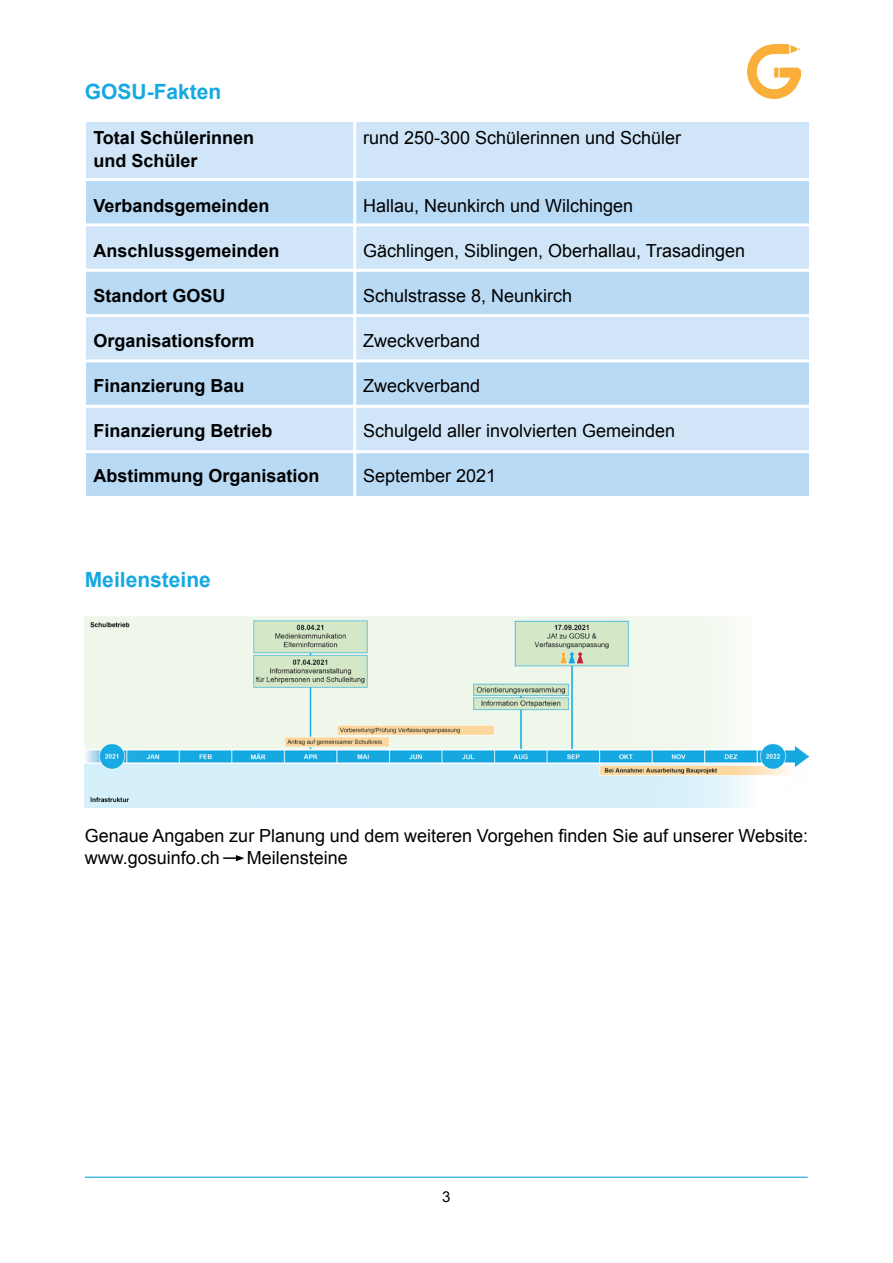
<style>
.page{position:relative;width:893px;height:1263px;background:#fff}
.page>*{position:absolute;margin:0;border:0;box-sizing:border-box;transform-origin:0 0}
.t1{font:700 21px "Arial";color:#15a9e2}
.t2{font:18px/22.5px "Arial";color:#000}
.t3{font:700 18px/22.5px "Arial";color:#000}
.t4{font:15px "Arial";color:#000}
</style>
<div class="page">
<hr style="left:85px;top:1176px;width:723px;height:2px;background:#15a9e2">
<div style="left:86px;top:122px;width:723px;height:373px;background:#d0e6f8"></div>
<div style="left:86px;top:181px;width:723px;height:42px;background:#b9daf5"></div>
<div style="left:86px;top:272px;width:723px;height:42px;background:#b9daf5"></div>
<div style="left:86px;top:362px;width:723px;height:43px;background:#b9daf5"></div>
<div style="left:86px;top:453px;width:723px;height:42px;background:#b9daf5"></div>
<hr style="left:70px;top:178px;width:751px;height:3px;background:#fff">
<hr style="left:70px;top:223px;width:751px;height:3px;background:#fff">
<hr style="left:70px;top:269px;width:751px;height:3px;background:#fff">
<hr style="left:70px;top:314px;width:751px;height:3px;background:#fff">
<hr style="left:70px;top:359px;width:751px;height:3px;background:#fff">
<hr style="left:70px;top:405px;width:751px;height:3px;background:#fff">
<hr style="left:70px;top:450px;width:751px;height:3px;background:#fff">
<hr style="left:353px;top:116px;width:3px;height:389px;background:#fff">
<img style="left:747px;top:45px;width:53px;height:54px">
<img style="left:85px;top:617px;width:723px;height:190px">
<svg style="left:223px;top:855px;width:21px;height:6px"></svg>
<p class="t1" style="left:85px;top:78px;width:138px">GOSU-Fakten</p>
<p class="t3" style="left:93px;top:127px;width:162px">Total Schülerinnen und Schüler</p>
<p class="t3" style="left:93px;top:195px;width:178px">Verbandsgemeinden</p>
<p class="t3" style="left:93px;top:240px;width:188px">Anschlussgemeinden</p>
<p class="t3" style="left:93px;top:285px;width:134px">Standort GOSU</p>
<p class="t3" style="left:93px;top:330px;width:163px">Organisationsform</p>
<p class="t3" style="left:93px;top:375px;width:153px">Finanzierung Bau</p>
<p class="t3" style="left:93px;top:420px;width:181px">Finanzierung Betrieb</p>
<p class="t3" style="left:93px;top:465px;width:228px">Abstimmung Organisation</p>
<p class="t1" style="left:85px;top:566px;width:128px">Meilensteine</p>
<p class="t2" style="left:363px;top:127px;width:320px">rund 250-300 Schülerinnen und Schüler</p>
<p class="t2" style="left:363px;top:194px;width:272px">Hallau, Neunkirch und Wilchingen</p>
<p class="t2" style="left:363px;top:239px;width:384px">Gächlingen, Siblingen, Oberhallau, Trasadingen</p>
<p class="t2" style="left:363px;top:284px;width:211px">Schulstrasse 8, Neunkirch</p>
<p class="t2" style="left:363px;top:329px;width:119px">Zweckverband</p>
<p class="t2" style="left:363px;top:374px;width:119px">Zweckverband</p>
<p class="t2" style="left:363px;top:419px;width:314px">Schulgeld aller involvierten Gemeinden</p>
<p class="t2" style="left:363px;top:464px;width:135px">September 2021</p>
<p class="t2" style="left:85px;top:824px;width:725px">Genaue Angaben zur Planung und dem weiteren Vorgehen finden Sie auf unserer Website: www.gosuinfo.ch</p>
<p class="t2" style="left:247px;top:847px;width:103px">Meilensteine</p>
<p class="t4" style="left:442px;top:1186px;width:10px">3</p>
</div>
